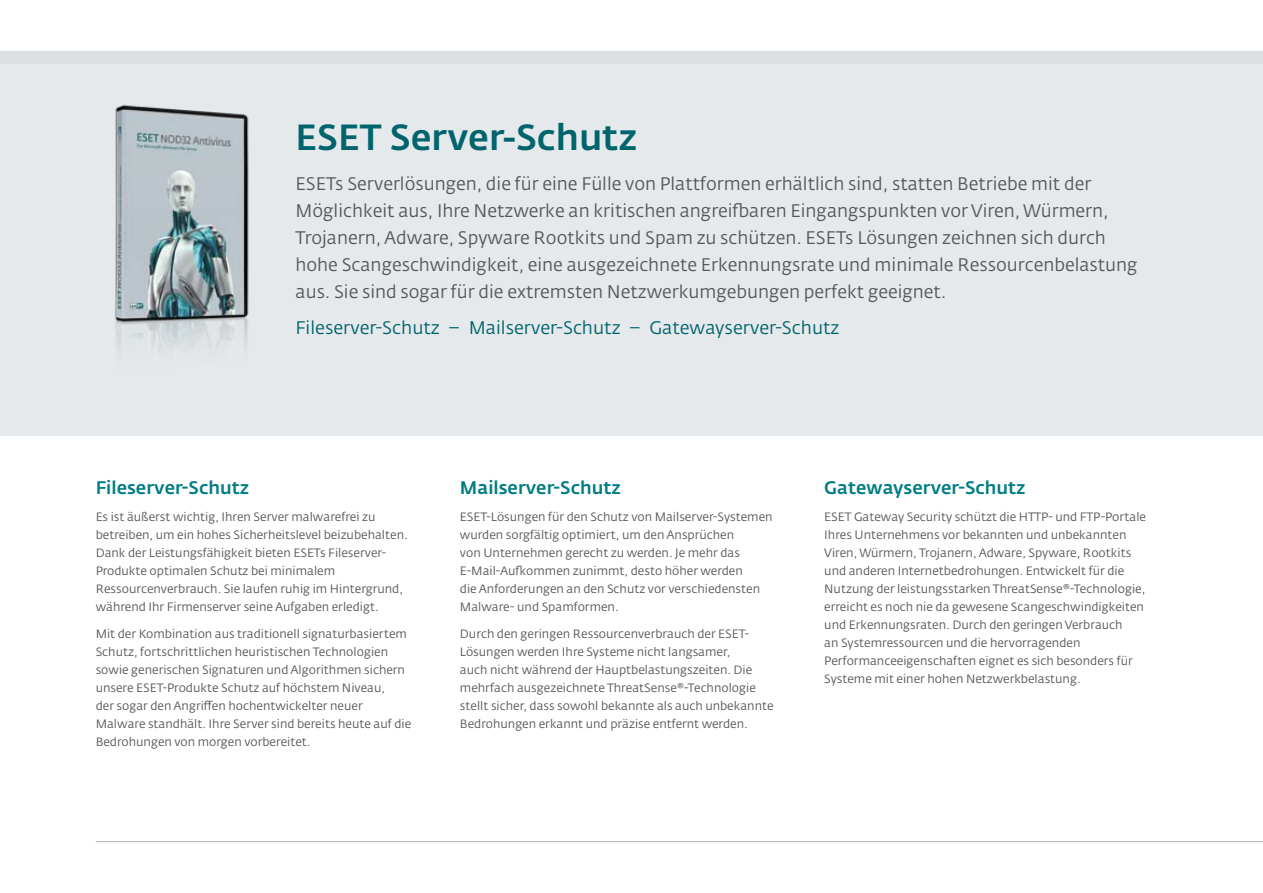
<style>
.page{position:relative;width:1263px;height:893px;background:#fff}
.page>*{position:absolute;margin:0;border:0;box-sizing:border-box;transform-origin:0 0}
.t1{font:500 36px "Fedra Sans Alt Pro";color:#00646c}
.t2{font:18px/27px "Fedra Sans Alt Pro";color:#58585a}
.t3{font:18px "Fedra Sans Alt Pro";color:#00646c}
.t4{font:500 18px "Fedra Sans Alt Pro";color:#007d83}
.t5{font:12px/18px "Fedra Sans Alt Pro";color:#58585a}
</style>
<div class="page">
<div style="left:0;top:51px;width:1263px;height:385px;background:#e5e9ec"></div>
<div style="left:0;top:51px;width:1263px;height:13px;background:#dcdfe2"></div>
<hr style="left:96px;top:841px;width:1167px;height:1px;background:#b1b3b4">
<img style="left:115px;top:104px;width:134px;height:247px">
<h1 class="t1" style="left:296px;top:115px;width:343px">ESET Server-Schutz</h1>
<p class="t2" style="left:296px;top:170px;width:844px">ESETs Serverlösungen, die für eine Fülle von Plattformen erhältlich sind, statten Betriebe mit der Möglichkeit aus, Ihre Netzwerke an kritischen angreifbaren Eingangspunkten vor Viren, Würmern, Trojanern, Adware, Spyware Rootkits und Spam zu schützen. ESETs Lösungen zeichnen sich durch hohe Scangeschwindigkeit, eine ausgezeichnete Erkennungsrate und minimale Ressourcenbelastung aus. Sie sind sogar für die extremsten Netzwerkumgebungen perfekt geeignet.</p>
<h2 class="t3" style="left:296px;top:317px;width:545px">Fileserver-Schutz – Mailserver-Schutz – Gatewayserver-Schutz</h2>
<h2 class="t4" style="left:96px;top:477px;width:155px">Fileserver-Schutz</h2>
<p class="t5" style="left:96px;top:508px;width:314px">Es ist äußerst wichtig, Ihren Server malwarefrei zu betreiben, um ein hohes Sicherheitslevel beizubehalten.<br>Dank der Leistungsfähigkeit bieten ESETs Fileserver-Produkte optimalen Schutz bei minimalem Ressourcenverbrauch. Sie laufen ruhig im Hintergrund, während Ihr Firmenserver seine Aufgaben erledigt.</p>
<p class="t5" style="left:96px;top:625px;width:317px">Mit der Kombination aus traditionell signaturbasiertem Schutz, fortschrittlichen heuristischen Technologien sowie generischen Signaturen und Algorithmen sichern unsere ESET-Produkte Schutz auf höchstem Niveau,<br>der sogar den Angriffen hochentwickelter neuer Malware standhält. Ihre Server sind bereits heute auf die Bedrohungen von morgen vorbereitet.</p>
<h2 class="t4" style="left:460px;top:477px;width:162px">Mailserver-Schutz</h2>
<p class="t5" style="left:460px;top:508px;width:314px">ESET-Lösungen für den Schutz von Mailserver-Systemen wurden sorgfältig optimiert, um den Ansprüchen<br>von Unternehmen gerecht zu werden. Je mehr das E-Mail-Aufkommen zunimmt, desto höher werden<br>die Anforderungen an den Schutz vor verschiedensten Malware- und Spamformen.</p>
<p class="t5" style="left:460px;top:625px;width:315px">Durch den geringen Ressourcenverbrauch der ESET-Lösungen werden Ihre Systeme nicht langsamer,<br>auch nicht während der Hauptbelastungszeiten. Die mehrfach ausgezeichnete ThreatSense®-Technologie stellt sicher, dass sowohl bekannte als auch unbekannte Bedrohungen erkannt und präzise entfernt werden.</p>
<h2 class="t4" style="left:824px;top:477px;width:203px">Gatewayserver-Schutz</h2>
<p class="t5" style="left:824px;top:508px;width:323px">ESET Gateway Security schützt die HTTP- und FTP-Portale Ihres Unternehmens vor bekannten und unbekannten Viren, Würmern, Trojanern, Adware, Spyware, Rootkits und anderen Internetbedrohungen. Entwickelt für die Nutzung der leistungsstarken ThreatSense®-Technologie, erreicht es noch nie da gewesene Scangeschwindigkeiten und Erkennungsraten. Durch den geringen Verbrauch<br>an Systemressourcen und die hervorragenden Performanceeigenschaften eignet es sich besonders für Systeme mit einer hohen Netzwerkbelastung.</p>
</div>
